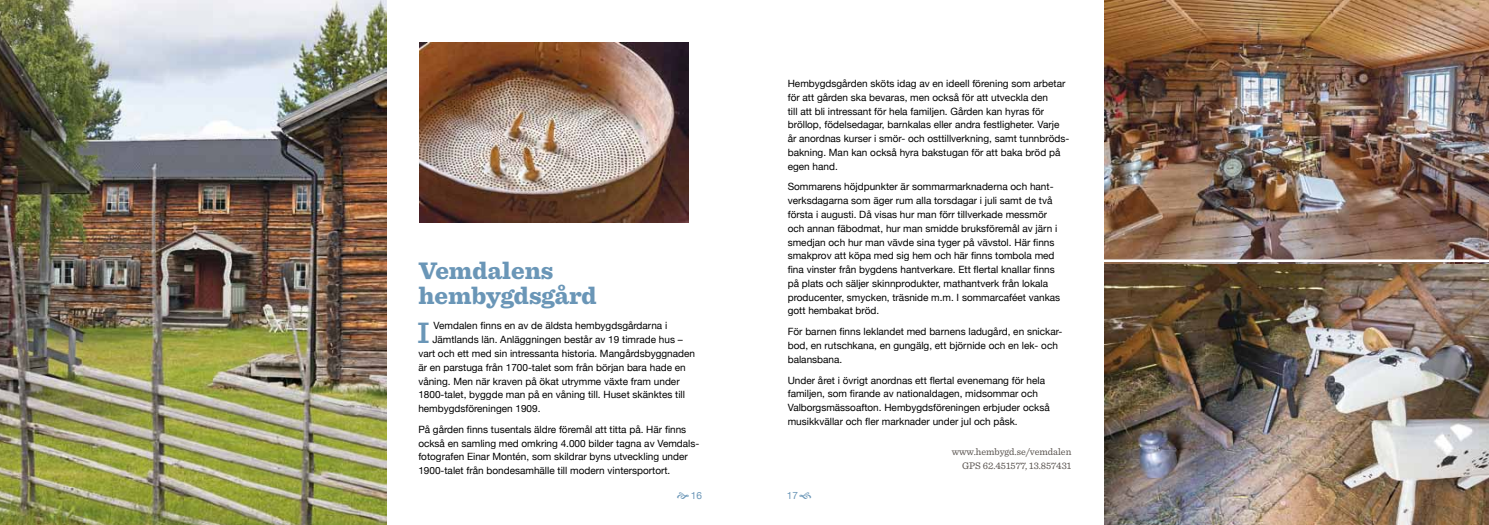
<style>
.page{position:relative;width:1489px;height:525px;background:#fff}
.page>*{position:absolute;margin:0;border:0;box-sizing:border-box;transform-origin:0 0}
.t1{font:600 30.88px "Sentinel";color:#6a96b7}
.t2{font:900 25px/25px "Sentinel";color:#6a96b7}
.t3{font:10px/13.8px "Helvetica Neue";color:#000}
.t4{font:10px/13.8px "Sentinel";color:#57514d;text-align:right}
.t5{font:10px "Helvetica Neue";color:#6a96b7}
</style>
<div class="page">
<img style="left:1104px;top:263px;width:384px;height:261px">
<img style="left:1104px;top:0;width:384px;height:263px">
<hr style="left:1090px;top:259px;width:398px;height:3px;background:#fff">
<img style="left:0;top:0;width:386px;height:524px">
<img style="left:419px;top:43px;width:269px;height:179px">
<h2 class="t2" style="left:418px;top:256px;width:180px">Vemdalens hembygdsgård</h2>
<h1 class="t1" style="left:417px;top:309px;width:14px">I</h1>
<p class="t3" style="left:433px;top:318px;width:235px">Vemdalen finns en av de äldsta hembygdsgårdarna i</p>
<p class="t3" style="left:432px;top:332px;width:252px">Jämtlands län. Anläggningen består av 19 timrade hus –</p>
<p class="t3" style="left:418px;top:345px;width:278px">vart och ett med sin intressanta historia. Mangårdsbyggnaden</p>
<p class="t3" style="left:418px;top:359px;width:269px">är en parstuga från 1700-talet som från början bara hade en</p>
<p class="t3" style="left:418px;top:373px;width:263px">våning. Men när kraven på ökat utrymme växte fram under</p>
<p class="t3" style="left:418px;top:387px;width:268px">1800-talet, byggde man på en våning till. Huset skänktes till</p>
<p class="t3" style="left:418px;top:400px;width:124px">hembygdsföreningen 1909.</p>
<p class="t3" style="left:418px;top:421px;width:281px">På gården finns tusentals äldre föremål att titta på. Här finns också en samling med omkring 4.000 bilder tagna av Vemdals&shy;fotografen Einar Montén, som skildrar byns utveckling under 1900-talet från bondesamhälle till modern vintersportort.</p>
<p class="t3" style="left:787px;top:76px;width:282px">Hembygdsgården sköts idag av en ideell förening som arbetar för att gården ska bevaras, men också för att utveckla den<br>till att bli intressant för hela familjen. Gården kan hyras för bröllop, födelsedagar, barnkalas eller andra festligheter. Varje år anordnas kurser i smör- och osttillverkning, samt tunnbröds&shy;bakning. Man kan också hyra bakstugan för att baka bröd på egen hand.</p>
<p class="t3" style="left:787px;top:179px;width:274px">Sommarens höjdpunkter är sommarmarknaderna och hant&shy;verksdagarna som äger rum alla torsdagar i juli samt de två första i augusti. Då visas hur man förr tillverkade messmör och annan fäbodmat, hur man smidde bruksföremål av järn i smedjan och hur man vävde sina tyger på vävstol. Här finns smakprov att köpa med sig hem och här finns tombola med fina vinster från bygdens hantverkare. Ett flertal knalIar finns på plats och säljer skinnprodukter, mathantverk från lokala producenter, smycken, träsnide m.m. I sommarcaféet vankas gott hembakat bröd.</p>
<p class="t3" style="left:787px;top:324px;width:276px">För barnen finns leklandet med barnens ladugård, en snickar&shy;bod, en rutschkana, en gungälg, ett björnide och en lek- och balansbana.</p>
<p class="t3" style="left:787px;top:372px;width:263px">Under året i övrigt anordnas ett flertal evenemang för hela familjen, som firande av nationaldagen, midsommar och Valborgsmässoafton. Hembygdsföreningen erbjuder också musikkvällar och fler marknader under jul och påsk.</p>
<p class="t4" style="left:951px;top:444px;width:121px">www.hembygd.se/vemdalen<br>GPS 62.451577, 13.857431</p>
<p class="t5" style="left:690px;top:487px;width:13px">16</p>
<p class="t5" style="left:786px;top:487px;width:13px">17</p>
</div>
